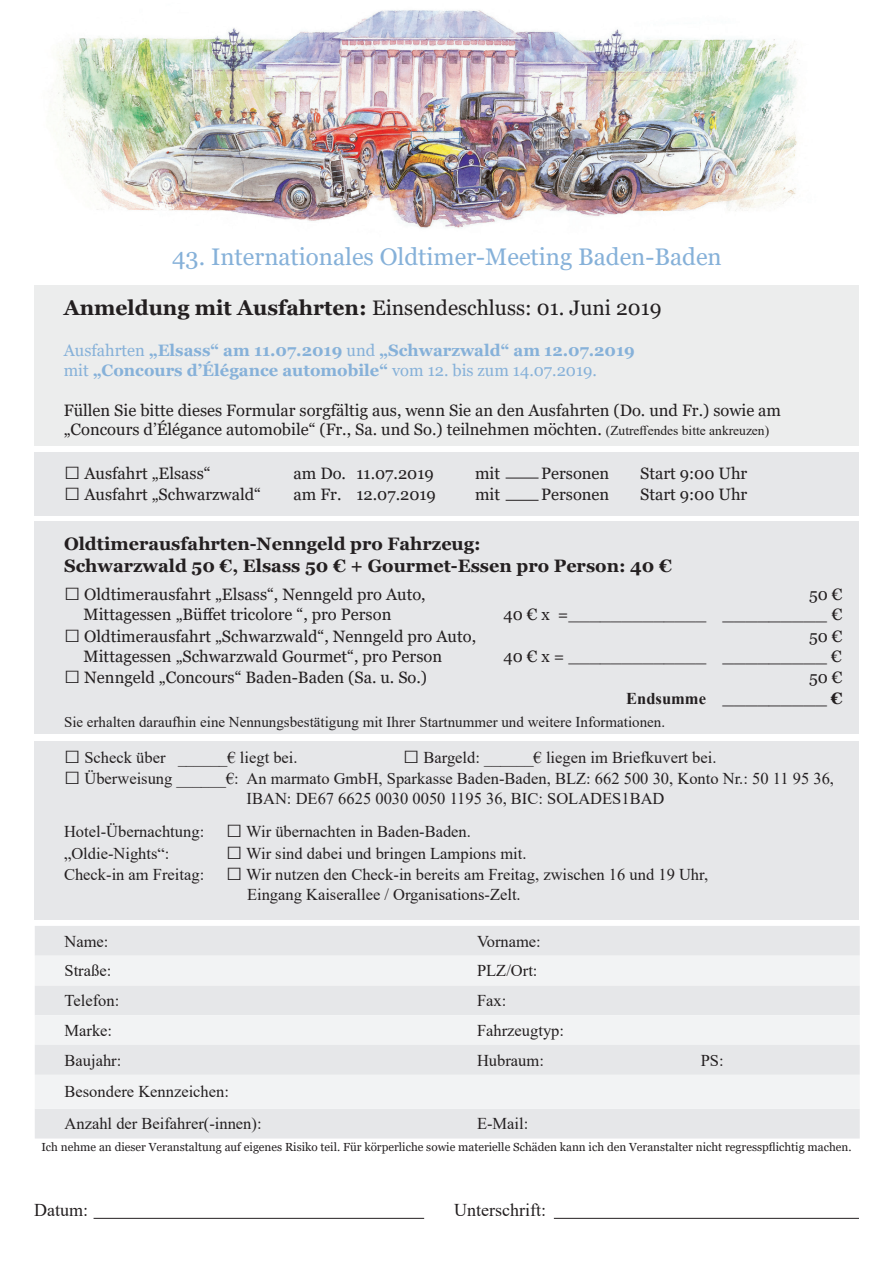
<style>
.page{position:relative;width:893px;height:1263px;background:#fff}
.page>*{position:absolute;margin:0;border:0;box-sizing:border-box;transform-origin:0 0}
.t1{font:24px "Georgia";color:#86b1d9}
.t2{font:21px "Georgia";color:#231f20}
.t3{font:700 18px/21.6px "Georgia";color:#231f20}
.t4{font:18px "Times New Roman";color:#231f20}
.t5{font:16.5px/19.8px "Georgia";color:#231f20}
.t6{font:16.5px/21.6px "Times New Roman";color:#231f20}
.t7{font:700 16.5px/19.8px "Georgia";color:#86b1d9}
.t8{font:700 16.5px/21px "Georgia";color:#231f20;text-align:right}
.t9{font:15px "Times New Roman";color:#231f20}
.t10{font:11.7px "Georgia";color:#231f20}
.s1{font-weight:700}
.s2{font-weight:400}
.s3{font-family:"Times New Roman";font-size:13.5px}
.s4{font-family:"Times New Roman";font-size:27px}
.s5{font-family:"Times New Roman"}
.s6{font-size:27px}
</style>
<div class="page">
<div style="left:35px;top:741px;width:824px;height:179px;background:#e6e7e9"></div>
<div style="left:35px;top:452px;width:824px;height:63px;background:#e6e7e9"></div>
<div style="left:35px;top:285px;width:824px;height:160px;background:#eceded"></div>
<div style="left:35px;top:522px;width:824px;height:212px;background:#e6e7e9"></div>
<hr style="left:506px;top:478px;width:33px;height:1px;background:#231f20">
<div style="left:35px;top:926px;width:825px;height:212px;background:#e6e7e9"></div>
<div style="left:35px;top:956px;width:825px;height:29px;background:#f2f3f4"></div>
<div style="left:35px;top:1015px;width:825px;height:94px;background:#f2f3f4"></div>
<div style="left:35px;top:1045px;width:825px;height:30px;background:#e6e7e9"></div>
<hr style="left:94px;top:1218px;width:330px;height:1px;background:#231f20">
<hr style="left:554px;top:1218px;width:305px;height:1px;background:#231f20">
<hr style="left:506px;top:500px;width:33px;height:1px;background:#231f20">
<img style="left:55px;top:10px;width:745px;height:219px">
<h1 class="t1" style="left:172px;top:242px;width:551px">43. Internationales Oldtimer-Meeting Baden-Baden</h1>
<p class="t2" style="left:64px;top:295px;width:599px"><span class="s1">Anmeldung mit Ausfahrten:</span> Einsendeschluss: 01. Juni 2019</p>
<p class="t7" style="left:64px;top:341px;width:573px"><span class="s2">Ausfahrten</span> „Elsass“ am 11.07.2019 <span class="s2">und</span> „Schwarzwald“ am 12.07.2019 <span class="s2">mit</span> „Concours d’Élégance automobile“ <span class="s2">vom 12. bis zum 14.07.2019.</span></p>
<p class="t5" style="left:64px;top:400px;width:719px">Füllen Sie bitte dieses Formular sorgfältig aus, wenn Sie an den Ausfahrten (Do. und Fr.) sowie am „Concours d’Élégance automobile“ (Fr., Sa. und So.) teilnehmen möchten. <span class="s3">(Zutreffendes bitte ankreuzen)</span></p>
<p class="t5" style="left:64px;top:463px;width:148px"><span class="s4">□</span> Ausfahrt „Elsass“</p>
<p class="t5" style="left:294px;top:463px;width:142px">am Do. 11.07.2019</p>
<p class="t5" style="left:475px;top:463px;width:27px">mit</p>
<p class="t5" style="left:541px;top:463px;width:70px">Personen</p>
<p class="t5" style="left:640px;top:463px;width:109px">Start 9:00 Uhr</p>
<p class="t5" style="left:64px;top:485px;width:198px"><span class="s4">□</span> Ausfahrt „Schwarzwald“</p>
<p class="t5" style="left:294px;top:485px;width:144px">am Fr. 12.07.2019</p>
<p class="t5" style="left:475px;top:485px;width:27px">mit</p>
<p class="t5" style="left:541px;top:485px;width:70px">Personen</p>
<p class="t5" style="left:640px;top:485px;width:109px">Start 9:00 Uhr</p>
<p class="t3" style="left:64px;top:533px;width:609px">Oldtimerausfahrten-Nenngeld pro Fahrzeug:<br>Schwarzwald 50 €, Elsass 50 € + Gourmet-Essen pro Person: 40 €</p>
<p class="t5" style="left:64px;top:585px;width:363px"><span class="s4">□</span> Oldtimerausfahrt „Elsass“, Nenngeld pro Auto,</p>
<p class="t5" style="left:809px;top:585px;width:35px">50 €</p>
<p class="t5" style="left:84px;top:605px;width:309px">Mittagessen „Büffet tricolore “, pro Person</p>
<p class="t5" style="left:504px;top:605px;width:341px">40 € x =_____________ <span class="s1">_________</span> €</p>
<p class="t5" style="left:64px;top:627px;width:414px"><span class="s4">□</span> Oldtimerausfahrt „Schwarzwald“, Nenngeld pro Auto,</p>
<p class="t5" style="left:809px;top:627px;width:35px">50 €</p>
<p class="t5" style="left:84px;top:646px;width:360px">Mittagessen „Schwarzwald Gourmet“, pro Person</p>
<p class="t5" style="left:504px;top:646px;width:340px">40 € x = _____________ <span class="s1">_________</span> €</p>
<p class="t5" style="left:64px;top:668px;width:365px"><span class="s4">□</span> Nenngeld „Concours“ Baden-Baden (Sa. u. So.)</p>
<p class="t8" style="left:626px;top:667px;width:218px"><span class="s2">50 €<br></span><span class="s5">Endsumme</span> _________ €</p>
<p class="t9" style="left:64px;top:711px;width:603px">Sie erhalten daraufhin eine Nennungsbestätigung mit Ihrer Startnummer und weitere Informationen.</p>
<p class="t6" style="left:64px;top:746px;width:235px"><span class="s6">□</span> Scheck über ______€ liegt bei.</p>
<p class="t6" style="left:403px;top:746px;width:315px"><span class="s6">□</span> Bargeld: ______€ liegen im Briefkuvert bei.</p>
<p class="t6" style="left:247px;top:768px;width:589px;line-height:19.8px;text-indent:-183px"><span class="s6">□</span> Überweisung ______€: An marmato GmbH, Sparkasse Baden-Baden, BLZ: 662 500 30, Konto Nr.: 50 11 95 36,<br>IBAN: DE67 6625 0030 0050 1195 36, BIC: SOLADES1BAD</p>
<p class="t6" style="left:64px;top:820px;width:408px">Hotel-Übernachtung: <span class="s6">□</span> Wir übernachten in Baden-Baden. „Oldie-Nights“:</p>
<p class="t6" style="left:64px;top:842px;width:646px;text-indent:162px"><span class="s6">□</span> Wir sind dabei und bringen Lampions mit.<br>Check-in am Freitag: <span class="s6">□</span> Wir nutzen den Check-in bereits am Freitag, zwischen 16 und 19 Uhr,</p>
<p class="t6" style="left:247px;top:883px;width:275px">Eingang Kaiserallee / Organisations-Zelt.</p>
<p class="t6" style="left:65px;top:930px;width:45px">Name:</p>
<p class="t6" style="left:477px;top:930px;width:65px">Vorname:</p>
<p class="t6" style="left:65px;top:959px;width:48px">Straße:</p>
<p class="t6" style="left:477px;top:959px;width:62px">PLZ/Ort:</p>
<p class="t6" style="left:65px;top:989px;width:56px">Telefon:</p>
<p class="t6" style="left:477px;top:989px;width:31px">Fax:</p>
<p class="t6" style="left:65px;top:1019px;width:49px">Marke:</p>
<p class="t6" style="left:477px;top:1019px;width:89px">Fahrzeugtyp:</p>
<p class="t6" style="left:65px;top:1049px;width:58px">Baujahr:</p>
<p class="t6" style="left:477px;top:1049px;width:68px">Hubraum:</p>
<p class="t6" style="left:701px;top:1049px;width:24px">PS:</p>
<p class="t6" style="left:65px;top:1075px;width:199px;line-height:32px">Besondere Kennzeichen:<br>Anzahl der Beifahrer(-innen):</p>
<p class="t6" style="left:477px;top:1112px;width:53px">E-Mail:</p>
<p class="t10" style="left:41px;top:1140px;width:812px">Ich nehme an dieser Veranstaltung auf eigenes Risiko teil. Für körperliche sowie materielle Schäden kann ich den Veranstalter nicht regresspflichtig machen.</p>
<p class="t4" style="left:34px;top:1197px;width:56px">Datum:</p>
<p class="t4" style="left:454px;top:1197px;width:93px">Unterschrift:</p>
</div>
